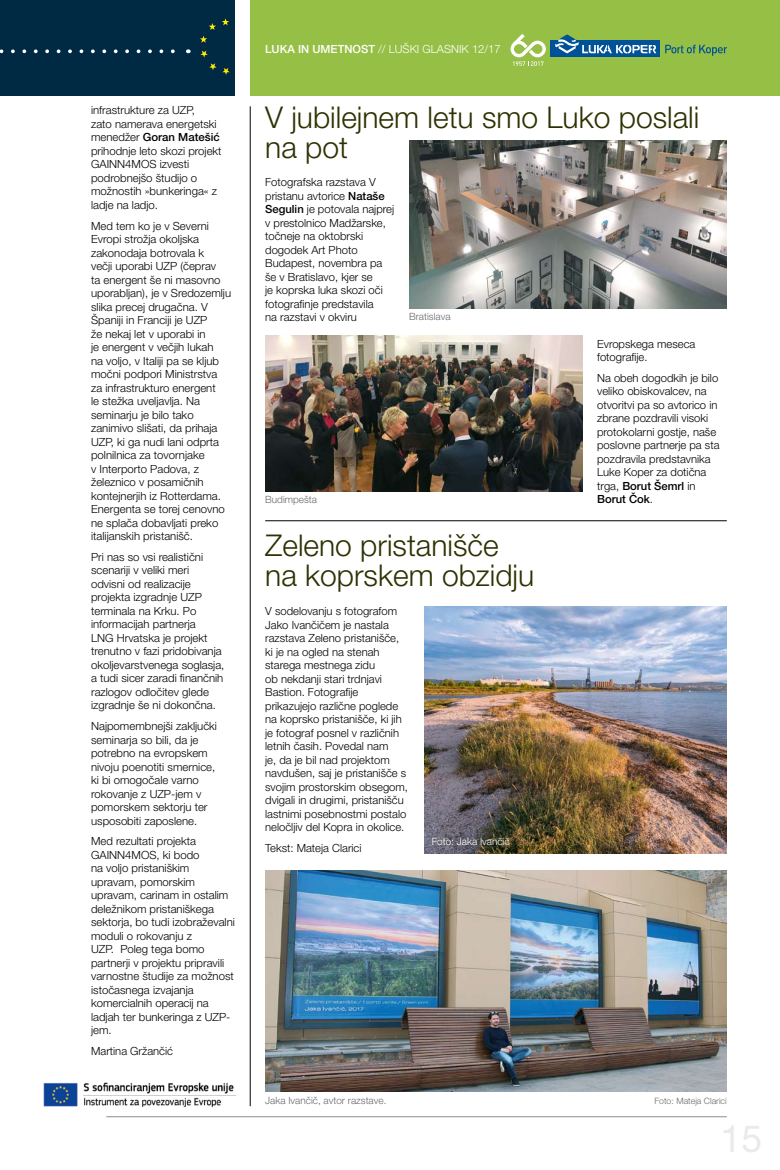
<style>
.page{position:relative;width:780px;height:1170px;background:#fff}
.page>*{position:absolute;margin:0;border:0;box-sizing:border-box;transform-origin:0 0}
.t1{font:37.5px "AA Helvetica";color:#eaeaeb}
.t2{font:30px/30px "Helvetica L";color:#2e3100}
.t3{font:11.25px/13.5px "Helvetica L";color:#000}
.t4{font:11.25px/13.5px "Helvetica LB";color:#000}
.t5{font:11.25px "Helvetica LB";color:#fff}
.t6{font:11.25px "Helvetica L";color:#fff}
.t7{font:10px "Helvetica L";color:#6a6a6d}
.t8{font:10px "Helvetica L";color:#fff}
.t9{font:8.75px "Helvetica L";color:#6a6a6d}
.s1{font-family:"Helvetica L"}
.s2{font-family:"Helvetica LB"}
</style>
<div class="page">
<hr style="left:106px;top:1116px;width:620px;height:1px;background:#8b8c8f">
<hr style="left:265px;top:520px;width:461px;height:1px;background:#000">
<div style="left:0;top:0;width:234px;height:96px;background:#002a43"></div>
<svg style="left:0;top:49px;width:175px;height:4px"></svg>
<svg style="left:200px;top:36px;width:7px;height:7px"></svg>
<svg style="left:222px;top:18px;width:7px;height:7px"></svg>
<svg style="left:222px;top:68px;width:8px;height:7px"></svg>
<svg style="left:209px;top:23px;width:7px;height:7px"></svg>
<svg style="left:200px;top:51px;width:16px;height:19px"></svg>
<img style="left:44px;top:1082px;width:191px;height:24px">
<hr style="left:250px;top:106px;width:1px;height:1000px;background:#000">
<img style="left:409px;top:140px;width:317px;height:168px">
<img style="left:265px;top:336px;width:318px;height:155px">
<div style="left:250px;top:0;width:530px;height:96px;background:#96bf46"></div>
<div style="left:550px;top:41px;width:110px;height:16px;background:#005298"></div>
<svg style="left:555px;top:35px;width:101px;height:18px"></svg>
<svg style="left:665px;top:45px;width:61px;height:11px"></svg>
<svg style="left:510px;top:34px;width:36px;height:32px"></svg>
<img style="left:424px;top:607px;width:302px;height:246px">
<img style="left:265px;top:870px;width:461px;height:221px">
<p class="t3" style="left:91px;top:103px;width:127px">infrastrukture za UZP, zato namerava energetski</p>
<p class="t4" style="left:91px;top:130px;width:130px"><span class="s1">menedžer</span> Goran Matešić</p>
<p class="t3" style="left:91px;top:144px;width:132px">prihodnje leto skozi projekt<br>GAINN4MOS izvesti podrobnejšo študijo o možnostih »bunkeringa« z ladje na ladjo.</p>
<p class="t3" style="left:91px;top:218px;width:141px">Med tem ko je v Severni<br>Evropi strožja okoljska zakonodaja botrovala k<br>večji uporabi UZP (čeprav<br>ta energent še ni masovno uporabljan), je v Sredozemlju slika precej drugačna. V<br>Španiji in Franciji je UZP<br>že nekaj let v uporabi in<br>je energent v večjih lukah<br>na voljo, v Italiji pa se kljub močni podpori Ministrstva za infrastrukturo energent<br>le stežka uveljavlja. Na seminarju je bilo tako zanimivo slišati, da prihaja<br>UZP, ki ga nudi lani odprta polnilnica za tovornjake<br>v Interporto Padova, z železnico v posamičnih kontejnerjih iz Rotterdama.<br>Energenta se torej cenovno ne splača dobavljati preko italijanskih pristanišč.</p>
<p class="t3" style="left:91px;top:550px;width:135px">Pri nas so vsi realistični scenariji v veliki meri odvisni od realizacije projekta izgradnje UZP terminala na Krku. Po informacijah partnerja<br>LNG Hrvatska je projekt trenutno v fazi pridobivanja okoljevarstvenega soglasja, a tudi sicer zaradi finančnih razlogov odločitev glede izgradnje še ni dokončna.</p>
<p class="t3" style="left:91px;top:719px;width:127px">Najpomembnejši zaključki seminarja so bili, da je potrebno na evropskem nivoju poenotiti smernice, ki bi omogočale varno rokovanje z UZP-jem v pomorskem sektorju ter usposobiti zaposlene.</p>
<p class="t3" style="left:91px;top:834px;width:145px">Med rezultati projekta<br>GAINN4MOS, ki bodo<br>na voljo pristaniškim upravam, pomorskim upravam, carinam in ostalim deležnikom pristaniškega sektorja, bo tudi izobraževalni moduli o rokovanju z<br>UZP. Poleg tega bomo partnerji v projektu pripravili varnostne študije za možnost istočasnega izvajanja komercialnih operacij na ladjah ter bunkeringa z UZP&shy;jem.</p>
<p class="t3" style="left:91px;top:1043px;width:83px">Martina Gržančić</p>
<p class="t5" style="left:265px;top:42px;width:131px">LUKA IN UMETNOST <span class="s1">// luški</span></p>
<p class="t6" style="left:422px;top:42px;width:8px">glasnik</p>
<p class="t6" style="left:472px;top:42px;width:30px">12/17</p>
<h2 class="t2" style="left:265px;top:101px;width:435px">V jubilejnem letu smo Luko poslali na pot</h2>
<p class="t3" style="left:265px;top:175px;width:130px">Fotografska razstava V pristanu avtorice <span class="s2">Nataše<br>Segulin</span> je potovala najprej v prestolnico Madžarske, točneje na oktobrski dogodek Art Photo<br>Budapest, novembra pa še v Bratislavo, kjer se<br>je koprska luka skozi oči fotografinje predstavila<br>na razstavi v okviru</p>
<p class="t3" style="left:597px;top:336px;width:100px">Evropskega meseca fotografije.</p>
<p class="t3" style="left:597px;top:370px;width:124px">Na obeh dogodkih je bilo veliko obiskovalcev, na otvoritvi pa so avtorico in zbrane pozdravili visoki protokolarni gostje, naše poslovne partnerje pa sta pozdravila predstavnika<br>Luke Koper za dotična</p>
<p class="t4" style="left:597px;top:479px;width:100px"><span class="s1">trga,</span> Borut Šemrl <span class="s1">in<br></span>Borut Čok<span class="s1">.</span></p>
<h2 class="t2" style="left:265px;top:529px;width:270px">Zeleno pristanišče na koprskem obzidju</h2>
<p class="t3" style="left:265px;top:604px;width:144px">V sodelovanju s fotografom<br>Jako Ivančičem je nastala razstava Zeleno pristanišče, ki je na ogled na stenah starega mestnega zidu<br>ob nekdanji stari trdnjavi<br>Bastion. Fotografije prikazujejo različne poglede na koprsko pristanišče, ki jih je fotograf posnel v različnih letnih časih. Povedal nam<br>je, da je bil nad projektom navdušen, saj je pristanišče s svojim prostorskim obsegom, dvigali in drugimi, pristanišču lastnimi posebnostmi postalo neločljiv del Kopra in okolice.</p>
<p class="t3" style="left:265px;top:840px;width:98px">Tekst: Mateja Clarici</p>
<p class="t7" style="left:409px;top:310px;width:43px">Bratislava</p>
<p class="t7" style="left:265px;top:493px;width:53px">Budimpešta</p>
<p class="t8" style="left:432px;top:835px;width:79px">Foto: Jaka Ivančič</p>
<p class="t7" style="left:265px;top:1094px;width:123px">Jaka Ivančič, avtor razstave.</p>
<p class="t9" style="left:654px;top:1095px;width:74px">Foto: Mateja Clarici</p>
<h1 class="t1" style="left:720px;top:1116px;width:43px">15</h1>
</div>
